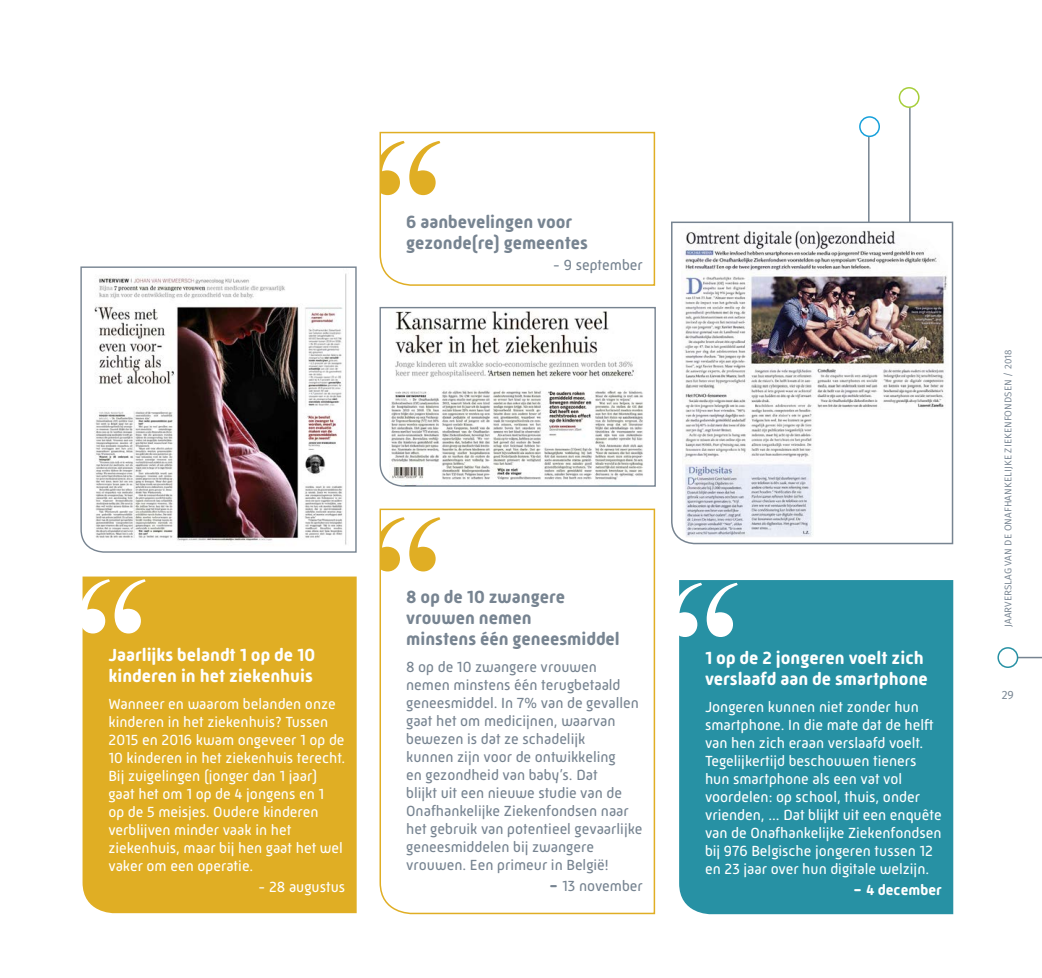
<style>
.page{position:relative;width:1042px;height:978px;background:#fff}
.page>*{position:absolute;margin:0;border:0;box-sizing:border-box;transform-origin:0 0}
.t1{font:700 18px/21px "Mic 32 New Rounded";color:#fff}
.t2{font:700 18px/21px "Mic 32 New Rounded";color:#778491}
.t3{font:15px/18px "Mic 32 New Rounded";color:#fff}
.t4{font:15px/18px "Mic 32 New Rounded";color:#778491}
.t5{font:700 15px "Mic 32 New Rounded";color:#fff}
.t6{font:12px "Fira Sans";color:#778491}
.t7{font:9.75px "Fira Sans";letter-spacing:.01em;color:#778491}
.s1{font-weight:700;font-size:18px}
.s2{font-size:18px}
</style>
<div class="page">
<svg style="left:1018px;top:657px;width:24px;height:1px"></svg>
<div style="left:997px;top:647px;width:21px;height:21px;border:2px solid #2791a4;border-radius:50%"></div>
<svg style="left:379px;top:306px;width:277px;height:181px"></svg>
<svg style="left:80px;top:266px;width:277px;height:287px"></svg>
<svg style="left:379px;top:131px;width:277px;height:155px"></svg>
<svg style="left:379px;top:508px;width:277px;height:407px"></svg>
<div style="left:83px;top:577px;width:274px;height:336px;background:#e0ae24"></div>
<div style="left:679px;top:580px;width:274px;height:334px;background:#2791a4"></div>
<svg style="left:679px;top:583px;width:59px;height:54px"></svg>
<hr style="left:868px;top:127px;width:1px;height:161px;background:#778491">
<hr style="left:909px;top:97px;width:1px;height:191px;background:#778491">
<div style="left:860px;top:117px;width:19px;height:19px;background:#fff;border-radius:50%"></div>
<div style="left:859px;top:116px;width:21px;height:21px;border:2px solid #16a0db;border-radius:50%"></div>
<div style="left:899px;top:88px;width:20px;height:19px;background:#fff;border-radius:50%"></div>
<div style="left:898px;top:87px;width:21px;height:21px;border:2px solid #a6ce39;border-radius:50%"></div>
<svg style="left:83px;top:579px;width:63px;height:54px"></svg>
<svg style="left:381px;top:517px;width:59px;height:54px"></svg>
<svg style="left:381px;top:141px;width:59px;height:54px"></svg>
<img style="left:671px;top:221px;width:283px;height:324px">
<p class="t2" style="left:406px;top:211px;width:183px">6 aanbevelingen voor gezonde(re) gemeentes</p>
<p class="t4" style="left:553px;top:256px;width:91px">- 9 september</p>
<p class="t1" style="left:108px;top:644px;width:208px">Jaarlijks belandt 1 op de 10 kinderen in het ziekenhuis</p>
<p class="t3" style="left:108px;top:695px;width:238px">Wanneer en waarom belanden onze kinderen in het ziekenhuis? Tussen<br>2015 en 2016 kwam ongeveer 1 op de<br>10 kinderen in het ziekenhuis terecht.<br>Bij zuigelingen (jonger dan 1 jaar) gaat het om 1 op de 4 jongens en 1<br>op de 5 meisjes. Oudere kinderen verblijven minder vaak in het ziekenhuis, maar bij hen gaat het wel vaker om een operatie.</p>
<p class="t3" style="left:258px;top:878px;width:89px">- 28 augustus</p>
<p class="t2" style="left:406px;top:586px;width:215px">8 op de 10 zwangere vrouwen nemen<br>minstens één geneesmiddel</p>
<p class="t4" style="left:406px;top:658px;width:238px">8 op de 10 zwangere vrouwen nemen minstens één terugbetaald geneesmiddel. In 7% van de gevallen gaat het om medicijnen, waarvan bewezen is dat ze schadelijk<br>kunnen zijn voor de ontwikkeling<br>en gezondheid van baby’s. Dat<br>blijkt uit een nieuwe studie van de<br>Onafhankelijke Ziekenfondsen naar het gebruik van potentieel gevaarlijke geneesmiddelen bij zwangere vrouwen. Een primeur in België!</p>
<p class="t4" style="left:549px;top:877px;width:95px"><span class="s1">-</span> 13 november</p>
<p class="t1" style="left:705px;top:648px;width:224px">1 op de 2 jongeren voelt zich verslaafd aan de smartphone</p>
<p class="t3" style="left:705px;top:698px;width:238px">Jongeren kunnen niet zonder hun smartphone. In die mate dat de helft van hen zich eraan verslaafd voelt.<br>Tegelijkertijd beschouwen tieners hun smartphone als een vat vol voordelen: op school, thuis, onder vrienden, ... Dat blijkt uit een enquête van de Onafhankelijke Ziekenfondsen bij 976 Belgische jongeren tussen 12 en 23 jaar over hun digitale welzijn.</p>
<p class="t5" style="left:853px;top:881px;width:90px"><span class="s2">-</span> 4 december</p>
<p class="t7" style="left:1001px;top:627px;width:279px;rotate:-90deg">JAARVERSLAG VAN DE ONAFHANKELIJKE ZIEKENFONDSEN / 2018</p>
<p class="t6" style="left:1001px;top:686px;width:14px">29</p>
</div>
